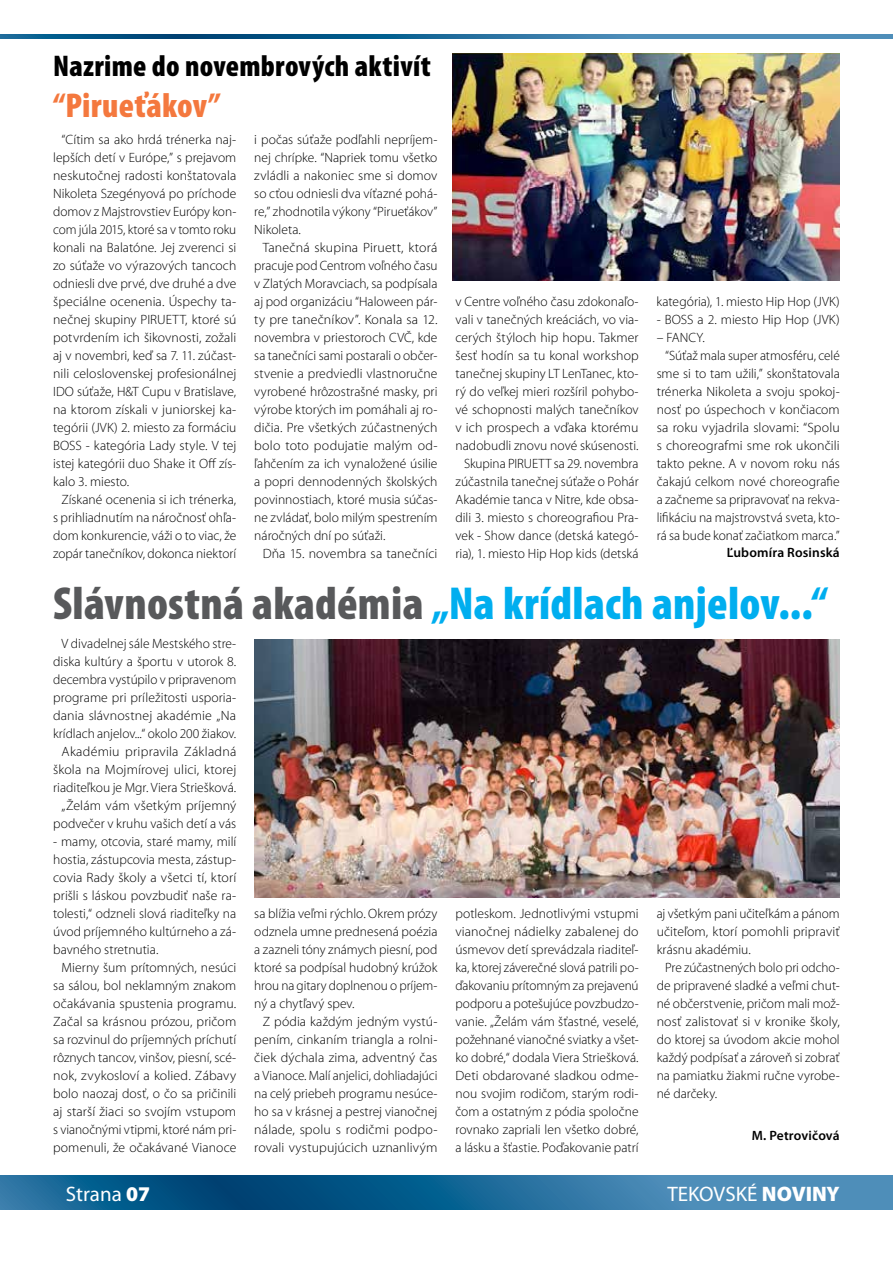
<style>
.page{position:relative;width:893px;height:1263px;background:#fff}
.page>*{position:absolute;margin:0;border:0;box-sizing:border-box;transform-origin:0 0}
.t1{font:900 condensed 46.5px "Mini Pro";letter-spacing:.005em;color:#00aeef}
.t2{font:900 condensed 34.5px "Mini Pro";letter-spacing:.005em;color:#f4783e}
.t3{font:900 condensed 30px "Mini Pro";letter-spacing:.01em;color:#000}
.t4{font:21px "Mini Pro";color:#fff}
.t5{font:300 13.5px/18px "Mini Pro";letter-spacing:.005em;color:#000;text-align:justify}
.t6{font:600 13.5px "Mini Pro";letter-spacing:.01em;color:#000}
.s1{color:#58595b}
.s2{font-weight:900}
</style>
<div class="page">
<svg style="left:0;top:1176px;width:893px;height:34px;background:#226c9a"></svg>
<svg style="left:0;top:34px;width:893px;height:4px;background:#246d9c"></svg>
<img style="left:453px;top:53px;width:387px;height:228px">
<img style="left:254px;top:639px;width:586px;height:258px">
<h3 class="t3" style="left:53px;top:49px;width:379px">Nazrime do novembrových aktivít</h3>
<h2 class="t2" style="left:53px;top:86px;width:169px">“Pirueťákov”</h2>
<p class="t5" style="left:53px;top:131px;width:185px;text-indent:9px">“Cítim sa ako hrdá trénerka naj&shy;lepších detí v Európe,” s prejavom neskutočnej radosti konštatovala Nikoleta Szegényová po príchode domov z Majstrovstiev Európy kon&shy;com júla 2015, ktoré sa v tomto roku konali na Balatóne. Jej zverenci si zo súťaže vo výrazových tancoch odniesli dve prvé, dve druhé a dve špeciálne ocenenia. Úspechy ta&shy;nečnej skupiny PIRUETT, ktoré sú potvrdením ich šikovnosti, zožali aj v novembri, keď sa 7. 11. zúčast&shy;nili celoslovenskej profesionálnej IDO súťaže, H&amp;T Cupu v Bratislave, na ktorom získali v juniorskej ka&shy;tegórii (JVK) 2. miesto za formáciu BOSS - kategória Lady style. V tej istej kategórii duo Shake it Off zís&shy;kalo 3. miesto.</p>
<p class="t5" style="left:53px;top:491px;width:185px;text-indent:9px">Získané ocenenia si ich trénerka, s prihliadnutím na náročnosť ohľa&shy;dom konkurencie, váži o to viac, že zopár tanečníkov, dokonca niektorí</p>
<p class="t5" style="left:254px;top:131px;width:185px">i počas súťaže podľahli nepríjem&shy;nej chrípke. “Napriek tomu všetko zvládli a nakoniec sme si domov so cťou odniesli dva víťazné pohá&shy;re,” zhodnotila výkony “Pirueťákov” Nikoleta.</p>
<p class="t5" style="left:254px;top:239px;width:185px;text-indent:9px">Tanečná skupina Piruett, ktorá pracuje pod Centrom voľného času v Zlatých Moravciach, sa podpísala aj pod organizáciu “Haloween pár&shy;ty pre tanečníkov”. Konala sa 12. novembra v priestoroch CVČ, kde sa tanečníci sami postarali o občer&shy;stvenie a predviedli vlastnoručne vyrobené hrôzostrašné masky, pri výrobe ktorých im pomáhali aj ro&shy;dičia. Pre všetkých zúčastnených bolo toto podujatie malým od&shy;ľahčením za ich vynaložené úsilie a popri dennodenných školských povinnostiach, ktoré musia súčas&shy;ne zvládať, bolo milým spestrením náročných dní po súťaži.</p>
<p class="t5" style="left:263px;top:545px;width:176px">Dňa 15. novembra sa tanečníci</p>
<p class="t5" style="left:455px;top:293px;width:185px;text-align:right">v Centre voľného času zdokonaľo&shy;vali v tanečných kreáciách, vo via&shy;cerých štýloch hip hopu. Takmer šesť hodín sa tu konal workshop tanečnej skupiny LT LenTanec, kto&shy;rý do veľkej mieri rozšíril pohybo&shy;vé schopnosti malých tanečníkov v ich prospech a vďaka ktorému nadobudli znovu nové skúsenosti.<br>Skupina PIRUETT sa 29. novembra zúčastnila tanečnej súťaže o Pohár Akadémie tanca v Nitre, kde obsa&shy;dili 3. miesto s choreografiou Pra&shy;vek - Show dance (detská kategó&shy;ria), 1. miesto Hip Hop kids (detská</p>
<p class="t5" style="left:657px;top:293px;width:185px">kategória), 1. miesto Hip Hop (JVK)</p>
<p class="t5" style="left:657px;top:311px;width:185px">- BOSS a 2. miesto Hip Hop (JVK)</p>
<p class="t5" style="left:657px;top:329px;width:50px">– FANCY.</p>
<p class="t5" style="left:665px;top:347px;width:176px">“Súťaž mala super atmosféru, celé</p>
<p class="t5" style="left:657px;top:365px;width:185px">sme si to tam užili,” skonštatovala</p>
<p class="t5" style="left:657px;top:383px;width:185px">trénerka Nikoleta a svoju spokoj-</p>
<p class="t5" style="left:657px;top:401px;width:185px">nosť po úspechoch v končiacom</p>
<p class="t5" style="left:657px;top:419px;width:185px">sa roku vyjadrila slovami: “Spolu</p>
<p class="t5" style="left:657px;top:437px;width:185px">s choreografmi sme rok ukončili</p>
<p class="t5" style="left:657px;top:455px;width:185px">takto pekne. A v novom roku nás</p>
<p class="t5" style="left:657px;top:473px;width:185px">čakajú celkom nové choreografie</p>
<p class="t5" style="left:657px;top:491px;width:185px">a začneme sa pripravovať na rekva-</p>
<p class="t5" style="left:657px;top:509px;width:185px">lifikáciu na majstrovstvá sveta, kto-</p>
<p class="t5" style="left:657px;top:527px;width:185px">rá sa bude konať začiatkom marca.”</p>
<p class="t6" style="left:727px;top:544px;width:115px">Ľubomíra Rosinská</p>
<h1 class="t1" style="left:53px;top:577px;width:776px"><span class="s1">Slávnostná akadémia</span> „Na krídlach anjelov...“</h1>
<p class="t5" style="left:53px;top:635px;width:185px;text-align:right">V divadelnej sále Mestského stre&shy;diska kultúry a športu v utorok 8. decembra vystúpilo v pripravenom programe pri príležitosti usporia&shy;dania slávnostnej akadémie „Na krídlach anjelov...“ okolo 200 žiakov.<br>Akadémiu pripravila Základná škola na Mojmírovej ulici, ktorej riaditeľkou je Mgr. Viera Striešková. „Želám vám všetkým príjemný podvečer v kruhu vašich detí a vás</p>
<p class="t5" style="left:53px;top:833px;width:185px">- mamy, otcovia, staré mamy, milí hostia, zástupcovia mesta, zástup&shy;covia Rady školy a všetci tí, ktorí prišli s láskou povzbudiť naše ra&shy;tolesti,“ odzneli slová riaditeľky na úvod príjemného kultúrneho a zá&shy;bavného stretnutia.</p>
<p class="t5" style="left:53px;top:959px;width:185px;text-indent:9px">Mierny šum prítomných, nesúci sa sálou, bol neklamným znakom očakávania spustenia programu.<br>Začal sa krásnou prózou, pričom sa rozvinul do príjemných príchutí rôznych tancov, vinšov, piesní, scé&shy;nok, zvykosloví a kolied. Zábavy bolo naozaj dosť, o čo sa pričinili aj starší žiaci so svojím vstupom s vianočnými vtipmi, ktoré nám pri&shy;pomenuli, že očakávané Vianoce</p>
<p class="t5" style="left:254px;top:905px;width:185px">sa blížia veľmi rýchlo. Okrem prózy odznela umne prednesená poézia a zazneli tóny známych piesní, pod ktoré sa podpísal hudobný krúžok hrou na gitary doplnenou o príjem&shy;ný a chytľavý spev.</p>
<p class="t5" style="left:254px;top:1013px;width:185px;text-indent:9px">Z pódia každým jedným vystú&shy;pením, cinkaním triangla a rolni&shy;čiek dýchala zima, adventný čas a Vianoce. Malí anjelici, dohliadajúci na celý priebeh programu nesúce&shy;ho sa v krásnej a pestrej vianočnej nálade, spolu s rodičmi podpo&shy;rovali vystupujúcich uznanlivým</p>
<p class="t5" style="left:455px;top:905px;width:185px">potleskom. Jednotlivými vstupmi vianočnej nádielky zabalenej do úsmevov detí sprevádzala riaditeľ&shy;ka, ktorej záverečné slová patrili po&shy;ďakovaniu prítomným za prejavenú podporu a potešujúce povzbudzo&shy;vanie. „Želám vám šťastné, veselé, požehnané vianočné sviatky a všet&shy;ko dobré,“ dodala Viera Striešková.<br>Deti obdarované sladkou odme&shy;nou svojim rodičom, starým rodi&shy;čom a ostatným z pódia spoločne rovnako zapriali len všetko dobré, a lásku a šťastie. Poďakovanie patrí</p>
<p class="t5" style="left:657px;top:905px;width:185px">aj všetkým pani učiteľkám a pánom učiteľom, ktorí pomohli pripraviť krásnu akadémiu.</p>
<p class="t5" style="left:657px;top:959px;width:185px;text-indent:9px">Pre zúčastnených bolo pri odcho&shy;de pripravené sladké a veľmi chut&shy;né občerstvenie, pričom mali mož&shy;nosť zalistovať si v kronike školy, do ktorej sa úvodom akcie mohol každý podpísať a zároveň si zobrať na pamiatku žiakmi ručne vyrobe&shy;né darčeky.</p>
<p class="t6" style="left:752px;top:1127px;width:90px">M. Petrovičová</p>
<h3 class="t4" style="left:66px;top:1182px;width:86px">Strana <span class="s2">07</span></h3>
<h3 class="t4" style="left:667px;top:1182px;width:174px">TEKOVSKÉ <span class="s2">NOVINY</span></h3>
</div>
